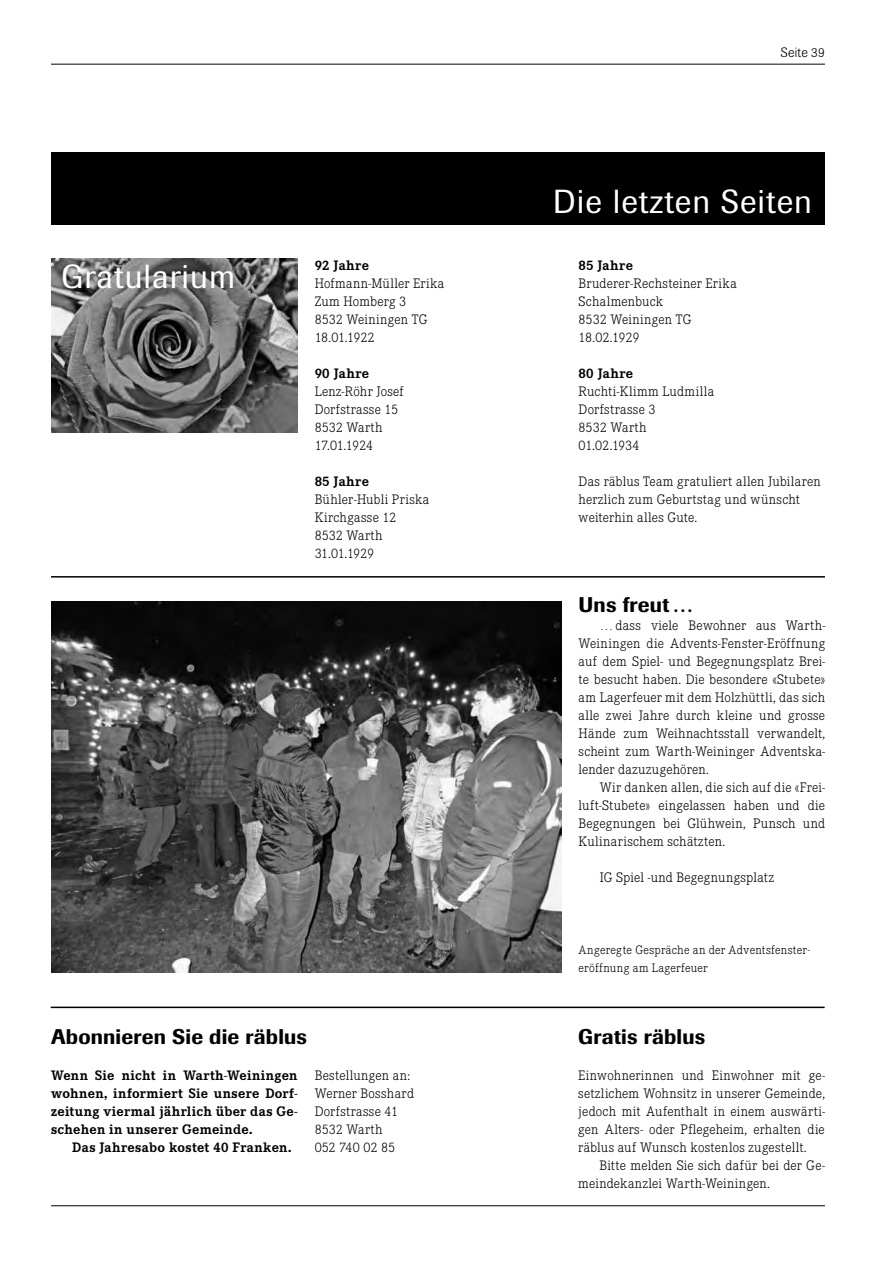
<style>
.page{position:relative;width:893px;height:1263px;background:#fff}
.page>*{position:absolute;margin:0;border:0;box-sizing:border-box;transform-origin:0 0}
.t1{font:33px "Imago";letter-spacing:.03em;color:#fff}
.t2{font:500 21px "Imago";letter-spacing:.01em;color:#000}
.t3{font:300 13.5px/18px "Corporate EBQ";letter-spacing:.02em;color:#000}
.t4{font:700 13.5px/18px "Corporate EBQ";letter-spacing:.025em;color:#000;text-align:justify}
.t5{font:300 13.5px "Imago";letter-spacing:.015em;color:#000}
.t6{font:300 12px/18px "Corporate EBQ";letter-spacing:.015em;color:#000}
</style>
<div class="page">
<hr style="left:51px;top:64px;width:774px;height:1px;background:#000">
<hr style="left:51px;top:1205px;width:774px;height:1px;background:#000">
<div style="left:51px;top:152px;width:774px;height:72px;background:#000"></div>
<img style="left:51px;top:602px;width:510px;height:370px">
<img style="left:51px;top:259px;width:246px;height:173px">
<hr style="left:51px;top:576px;width:774px;height:1px;background:#000">
<hr style="left:51px;top:1006px;width:774px;height:2px;background:#000">
<p class="t5" style="left:781px;top:45px;width:46px">Seite 39</p>
<h1 class="t1" style="left:553px;top:182px;width:260px">Die letzten Seiten</h1>
<h1 class="t1" style="left:62px;top:257px;width:175px">Gratularium</h1>
<p class="t4" style="left:579px;top:256px;width:56px">85 Jahre</p>
<p class="t4" style="left:315px;top:256px;width:56px">92 Jahre</p>
<p class="t3" style="left:315px;top:274px;width:131px">Hofmann-Müller Erika<br>Zum Homberg 3<br>8532 Weiningen TG<br>18.01.1922</p>
<p class="t4" style="left:315px;top:364px;width:56px">90 Jahre</p>
<p class="t3" style="left:315px;top:382px;width:91px">Lenz-Röhr Josef<br>Dorfstrasse 15<br>8532 Warth<br>17.01.1924</p>
<p class="t4" style="left:315px;top:472px;width:56px">85 Jahre</p>
<p class="t3" style="left:315px;top:490px;width:116px">Bühler-Hubli Priska<br>Kirchgasse 12<br>8532 Warth<br>31.01.1929</p>
<p class="t3" style="left:579px;top:274px;width:160px">Bruderer-Rechsteiner Erika<br>Schalmenbuck<br>8532 Weiningen TG<br>18.02.1929</p>
<p class="t4" style="left:579px;top:364px;width:56px">80 Jahre</p>
<p class="t3" style="left:579px;top:382px;width:137px">Ruchti-Klimm Ludmilla<br>Dorfstrasse 3<br>8532 Warth<br>01.02.1934</p>
<p class="t3" style="left:579px;top:472px;width:244px">Das räblus Team gratuliert allen Jubilaren herzlich zum Geburtstag und wünscht weiterhin alles Gute.</p>
<h2 class="t2" style="left:579px;top:592px;width:116px">Uns freut…</h2>
<p class="t3" style="left:579px;top:617px;width:248px;text-align:justify;text-indent:21px">…dass viele Bewohner aus Warth-Weiningen die Advents-Fenster-Eröffnung auf dem Spiel- und Begegnungsplatz Brei&shy;te besucht haben. Die besondere «Stubete» am Lagerfeuer mit dem Holzhüttli, das sich alle zwei Jahre durch kleine und grosse Hände zum Weihnachtsstall verwandelt, scheint zum Warth-Weininger Adventska&shy;lender dazuzugehören.</p>
<p class="t3" style="left:579px;top:778px;width:248px;text-align:justify;text-indent:21px">Wir danken allen, die sich auf die «Frei&shy;luft-Stubete» eingelassen haben und die Begegnungen bei Glühwein, Punsch und Kulinarischem schätzten.</p>
<p class="t3" style="left:600px;top:868px;width:176px">IG Spiel -und Begegnungsplatz</p>
<h2 class="t2" style="left:51px;top:1024px;width:258px">Abonnieren Sie die räblus</h2>
<p class="t4" style="left:51px;top:1066px;width:248px">Wenn Sie nicht in Warth-Weiningen wohnen, informiert Sie unsere Dorf&shy;zeitung viermal jährlich über das Ge&shy;schehen in unserer Gemeinde.</p>
<p class="t4" style="left:72px;top:1138px;width:221px">Das Jahresabo kostet 40 Franken.</p>
<p class="t3" style="left:315px;top:1067px;width:101px">Bestellungen an:<br>Werner Bosshard<br>Dorfstrasse 41<br>8532 Warth<br>052 740 02 85</p>
<p class="t6" style="left:579px;top:941px;width:233px">Angeregte Gespräche an der Adventsfenster&shy;eröffnung am Lagerfeuer</p>
<h2 class="t2" style="left:578px;top:1024px;width:129px">Gratis räblus</h2>
<p class="t3" style="left:578px;top:1067px;width:248px;text-align:justify">Einwohnerinnen und Einwohner mit ge&shy;setzlichem Wohnsitz in unserer Gemeinde, jedoch mit Aufenthalt in einem auswärti&shy;gen Alters- oder Pflegeheim, erhalten die räblus auf Wunsch kostenlos zugestellt.</p>
<p class="t3" style="left:578px;top:1156px;width:248px;text-indent:21px">Bitte melden Sie sich dafür bei der Ge&shy;meindekanzlei Warth-Weiningen.</p>
</div>
